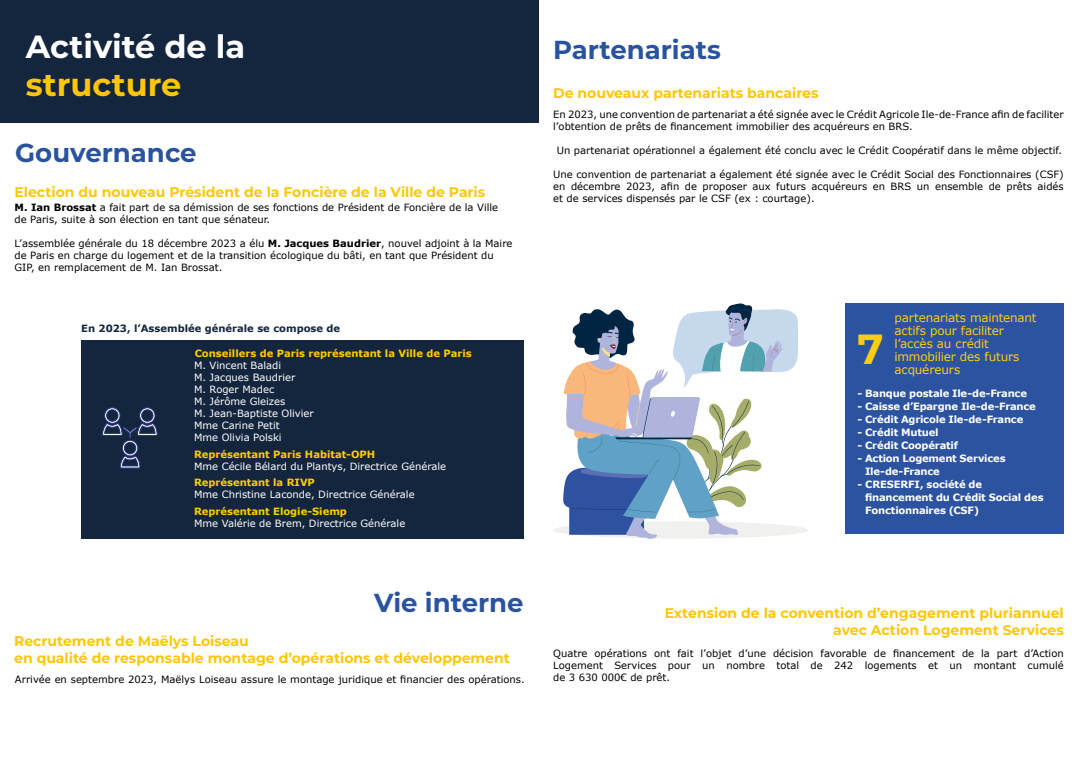
<style>
.page{position:relative;width:1078px;height:766px;background:#fff}
.page>*{position:absolute;margin:0;border:0;box-sizing:border-box;transform-origin:0 0}
.t1{font:700 42px "Montserrat";color:#fecc12}
.t2{font:700 32px "Montserrat";color:#fff}
.t3{font:700 32px "Montserrat";color:#fdc608}
.t4{font:700 26px "Montserrat";color:#2a539f}
.t5{font:700 14px/16.8px "Montserrat";color:#fec705}
.t6{font:12px/13px "Verdana";letter-spacing:-.02em;color:#fecc15}
.t7{font:10px/12px "Verdana";color:#000}
.t8{font:10px/12px "Verdana";color:#fff}
.t9{font:700 10px/13px "Verdana";letter-spacing:-.02em;color:#fff}
.t10{font:700 10px "Verdana";color:#ffcd03}
.t11{font:700 10px "Verdana";color:#ffcd02}
.t12{font:700 10px "Verdana";color:#13263d}
.s1{color:#fec707}
.s2{font-weight:700}
</style>
<div class="page">
<div style="left:0;top:0;width:539px;height:123px;background:#14263e"></div>
<div style="left:81px;top:340px;width:442px;height:198px;background:#14263e"></div>
<svg style="left:101px;top:407px;width:57px;height:132px"></svg>
<div style="left:845px;top:303px;width:218px;height:230px;background:#2b53a0"></div>
<div style="left:553px;top:521px;width:255px;height:17px;background:#f0f0ef;border-radius:50%"></div>
<svg style="left:563px;top:303px;width:234px;height:235px"></svg>
<h2 class="t2" style="left:26px;top:23px;width:221px">Activité de la</h2>
<h2 class="t3" style="left:26px;top:62px;width:157px">structure</h2>
<h3 class="t4" style="left:15px;top:134px;width:183px">Gouvernance</h3>
<h3 class="t5" style="left:15px;top:183px;width:472px">Election du nouveau Président de la Fonci<span class="s1">ère de la</span> Ville de Paris</h3>
<p class="t7" style="left:15px;top:202px;width:485px"><span class="s2">M. Ian Brossat</span> a fait part de sa démission de ses fonctions de Président de Foncière de la Ville de Paris, suite à son élection en tant que sénateur.</p>
<p class="t7" style="left:15px;top:238px;width:499px">L’assemblée générale du 18 décembre 2023 a élu <span class="s2">M. Jacques Baudrier</span>, nouvel adjoint à la Maire de Paris en charge du logement et de la transition écologique du bâti, en tant que Président du<br>GIP, en remplacement de M. Ian Brossat.</p>
<p class="t12" style="left:81px;top:321px;width:260px">En 2023, l’Assemblée générale se compose de</p>
<p class="t10" style="left:195px;top:346px;width:278px">Conseillers de Paris représentant la Ville de Paris</p>
<p class="t8" style="left:194px;top:359px;width:121px">M. Vincent Baladi<br>M. Jacques Baudrier<br>M. Roger Madec<br>M. Jérôme Gleizes<br>M. Jean-Baptiste Olivier<br>Mme Carine Petit<br>Mme Olivia Polski</p>
<p class="t10" style="left:194px;top:447px;width:183px">Représentant Paris Habitat-OPH</p>
<p class="t8" style="left:194px;top:460px;width:253px">Mme Cécile Bélard du Plantys, Directrice Générale</p>
<p class="t11" style="left:194px;top:475px;width:122px">Représentant la RIVP</p>
<p class="t8" style="left:194px;top:488px;width:222px">Mme Christine Laconde, Directrice Générale</p>
<p class="t11" style="left:194px;top:504px;width:154px">Représentant Elogie-Siemp</p>
<p class="t8" style="left:194px;top:517px;width:213px">Mme Valérie de Brem, Directrice Générale</p>
<h3 class="t4" style="left:374px;top:584px;width:151px">Vie interne</h3>
<h3 class="t5" style="left:14px;top:631px;width:497px">Recrutement de Maëlys Loiseau<br>en qualité de responsable montage d’opérations et développement</h3>
<p class="t7" style="left:15px;top:673px;width:511px">Arrivée en septembre 2023, Maëlys Loiseau assure le montage juridique et financier des opérations.</p>
<h3 class="t4" style="left:553px;top:31px;width:169px">Partenariats</h3>
<h3 class="t5" style="left:553px;top:84px;width:267px">De nouveaux partenariats bancaires</h3>
<p class="t7" style="left:553px;top:108px;width:512px">En 2023, une convention de partenariat a été signée avec le Crédit Agricole Ile-de-France afin de faciliter l’obtention de prêts de financement immobilier des acquéreurs en BRS.</p>
<p class="t7" style="left:556px;top:144px;width:506px">Un partenariat opérationnel a également été conclu avec le Crédit Coopératif dans le même objectif.</p>
<p class="t7" style="left:553px;top:168px;width:512px;text-align:justify">Une convention de partenariat a également été signée avec le Crédit Social des Fonctionnaires (CSF) en décembre 2023, afin de proposer aux futurs acquéreurs en BRS un ensemble de prêts aidés et de services dispensés par le CSF (ex : courtage).</p>
<p class="t6" style="left:894px;top:311px;width:143px">partenariats maintenant actifs pour faciliter l’accès au crédit immobilier des futurs acquéreurs</p>
<p class="t9" style="left:857px;top:386px;width:171px">- Banque postale Ile-de-France</p>
<p class="t9" style="left:857px;top:399px;width:180px">- Caisse d’Epargne Ile-de-France</p>
<p class="t9" style="left:857px;top:412px;width:167px">- Crédit Agricole Ile-de-France</p>
<p class="t9" style="left:857px;top:425px;width:83px">- Crédit Mutuel</p>
<p class="t9" style="left:857px;top:438px;width:102px">- Crédit Coopératif</p>
<p class="t9" style="left:864px;top:451px;width:142px;text-indent:-8px">- Action Logement Services<br>Ile-de-France</p>
<p class="t9" style="left:864px;top:477px;width:180px;text-indent:-8px">- CRESERFI, société de financement du Crédit Social des<br>Fonctionnaires (CSF)</p>
<h1 class="t1" style="left:857px;top:319px;width:28px">7</h1>
<h3 class="t5" style="left:664px;top:604px;width:400px;text-align:right">Extension de la convention d’engagement pluriannuel avec Action Logement Services</h3>
<p class="t7" style="left:553px;top:647px;width:512px;text-align:justify">Quatre opérations ont fait l’objet d’une décision favorable de financement de la part d’Action Logement Services pour un nombre total de 242 logements et un montant cumulé de 3 630 000€ de prêt.</p>
</div>
